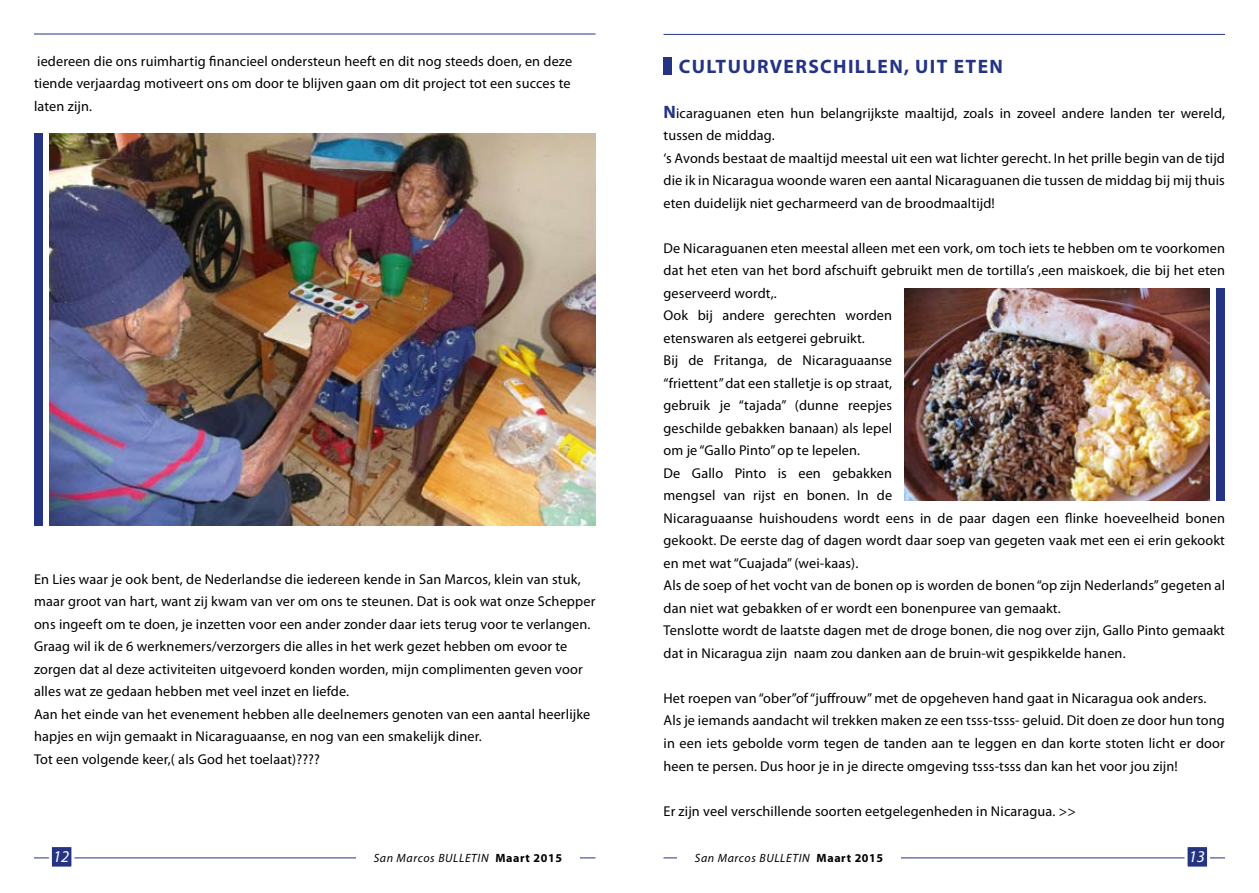
<style>
.page{position:relative;width:1259px;height:893px;background:#fff}
.page>*{position:absolute;margin:0;border:0;box-sizing:border-box;transform-origin:0 0}
.t1{font:700 19.5px "Myriad Pro";letter-spacing:.07em;color:#253482}
.t2{font:italic 16.5px "Myriad Pro";color:#fff}
.t3{font:14.25px/22.5px "Myriad Pro";letter-spacing:.01em;color:#000}
.t4{font:italic 12px "Myriad Pro";letter-spacing:.05em;color:#000}
.s1{font-weight:700;font-size:18px;color:#253482}
.s2{font-weight:700;font-style:normal}
</style>
<div class="page">
<hr style="left:34px;top:857px;width:561px;height:1px;background:#253482">
<div style="left:356px;top:853px;width:223px;height:20px;background:#fff"></div>
<div style="left:49px;top:844px;width:25px;height:26px;background:#253482;border:3px solid #fff"></div>
<hr style="left:34px;top:34px;width:561px;height:1px;background:#253482">
<hr style="left:663px;top:857px;width:562px;height:1px;background:#253482">
<hr style="left:663px;top:34px;width:562px;height:1px;background:#253482">
<div style="left:1184px;top:844px;width:26px;height:26px;background:#253482;border:3px solid #fff"></div>
<div style="left:677px;top:853px;width:223px;height:20px;background:#fff"></div>
<img style="left:50px;top:133px;width:545px;height:392px">
<div style="left:34px;top:133px;width:9px;height:392px;background:#253482"></div>
<div style="left:663px;top:57px;width:9px;height:17px;background:#253482"></div>
<img style="left:905px;top:288px;width:304px;height:212px">
<div style="left:1216px;top:288px;width:9px;height:213px;background:#253482"></div>
<p class="t3" style="left:34px;top:50px;width:540px;text-align:justify">iedereen die ons ruimhartig financieel ondersteun heeft en dit nog steeds doen, en deze tiende verjaardag motiveert ons om door te blijven gaan om dit project tot een succes te laten zijn.</p>
<p class="t3" style="left:34px;top:567px;width:563px">En Lies waar je ook bent, de Nederlandse die iedereen kende in San Marcos, klein van stuk, maar groot van hart, want zij kwam van ver om ons te steunen. Dat is ook wat onze Schepper ons ingeeft om te doen, je inzetten voor een ander zonder daar iets terug voor te verlangen.<br>Graag wil ik de 6 werknemers/verzorgers die alles in het werk gezet hebben om evoor te zorgen dat al deze activiteiten uitgevoerd konden worden, mijn complimenten geven voor alles wat ze gedaan hebben met veel inzet en liefde.<br>Aan het einde van het evenement hebben alle deelnemers genoten van een aantal heerlijke hapjes en wijn gemaakt in Nicaraguaanse, en nog van een smakelijk diner.<br>Tot een volgende keer,( als God het toelaat)????</p>
<h1 class="t1" style="left:678px;top:54px;width:323px">CULTUURVERSCHILLEN, UIT ETEN</h1>
<p class="t3" style="left:663px;top:102px;width:563px"><span class="s1">N</span>icaraguanen eten hun belangrijkste maaltijd, zoals in zoveel andere landen ter wereld, tussen de middag.<br>‘s Avonds bestaat de maaltijd meestal uit een wat lichter gerecht. In het prille begin van de tijd die ik in Nicaragua woonde waren een aantal Nicaraguanen die tussen de middag bij mij thuis eten duidelijk niet gecharmeerd van de broodmaaltijd!</p>
<p class="t3" style="left:663px;top:237px;width:563px">De Nicaraguanen eten meestal alleen met een vork, om toch iets te hebben om te voorkomen dat het eten van het bord afschuift gebruikt men de tortilla’s ,een maiskoek, die bij het eten geserveerd wordt,.<br>Ook bij andere gerechten worden<br>etenswaren als eetgerei gebruikt.<br>Bij de Fritanga, de Nicaraguaanse<br>“friettent” dat een stalletje is op straat,<br>gebruik je “tajada” (dunne reepjes<br>geschilde gebakken banaan) als lepel<br>om je “Gallo Pinto” op te lepelen.<br>De Gallo Pinto is een gebakken<br>mengsel van rijst en bonen. In de<br>Nicaraguaanse huishoudens wordt eens in de paar dagen een flinke hoeveelheid bonen gekookt. De eerste dag of dagen wordt daar soep van gegeten vaak met een ei erin gekookt en met wat “Cuajada” (wei-kaas).<br>Als de soep of het vocht van de bonen op is worden de bonen “op zijn Nederlands” gegeten al dan niet wat gebakken of er wordt een bonenpuree van gemaakt.<br>Tenslotte wordt de laatste dagen met de droge bonen, die nog over zijn, Gallo Pinto gemaakt dat in Nicaragua zijn naam zou danken aan de bruin-wit gespikkelde hanen.</p>
<p class="t3" style="left:663px;top:687px;width:563px">Het roepen van “ober”of “juffrouw” met de opgeheven hand gaat in Nicaragua ook anders.<br>Als je iemands aandacht wil trekken maken ze een tsss-tsss- geluid. Dit doen ze door hun tong in een iets gebolde vorm tegen de tanden aan te leggen en dan korte stoten licht er door heen te persen. Dus hoor je in je directe omgeving tsss-tsss dan kan het voor jou zijn!</p>
<p class="t3" style="left:663px;top:799px;width:414px">Er zijn veel verschillende soorten eetgelegenheden in Nicaragua. &gt;&gt;</p>
<p class="t2" style="left:53px;top:846px;width:18px">12</p>
<p class="t4" style="left:374px;top:850px;width:190px">San Marcos BULLETIN <span class="s2">MAART 2015</span></p>
<p class="t4" style="left:695px;top:850px;width:190px">San Marcos BULLETIN <span class="s2">MAART 2015</span></p>
<p class="t2" style="left:1188px;top:846px;width:18px">13</p>
</div>
